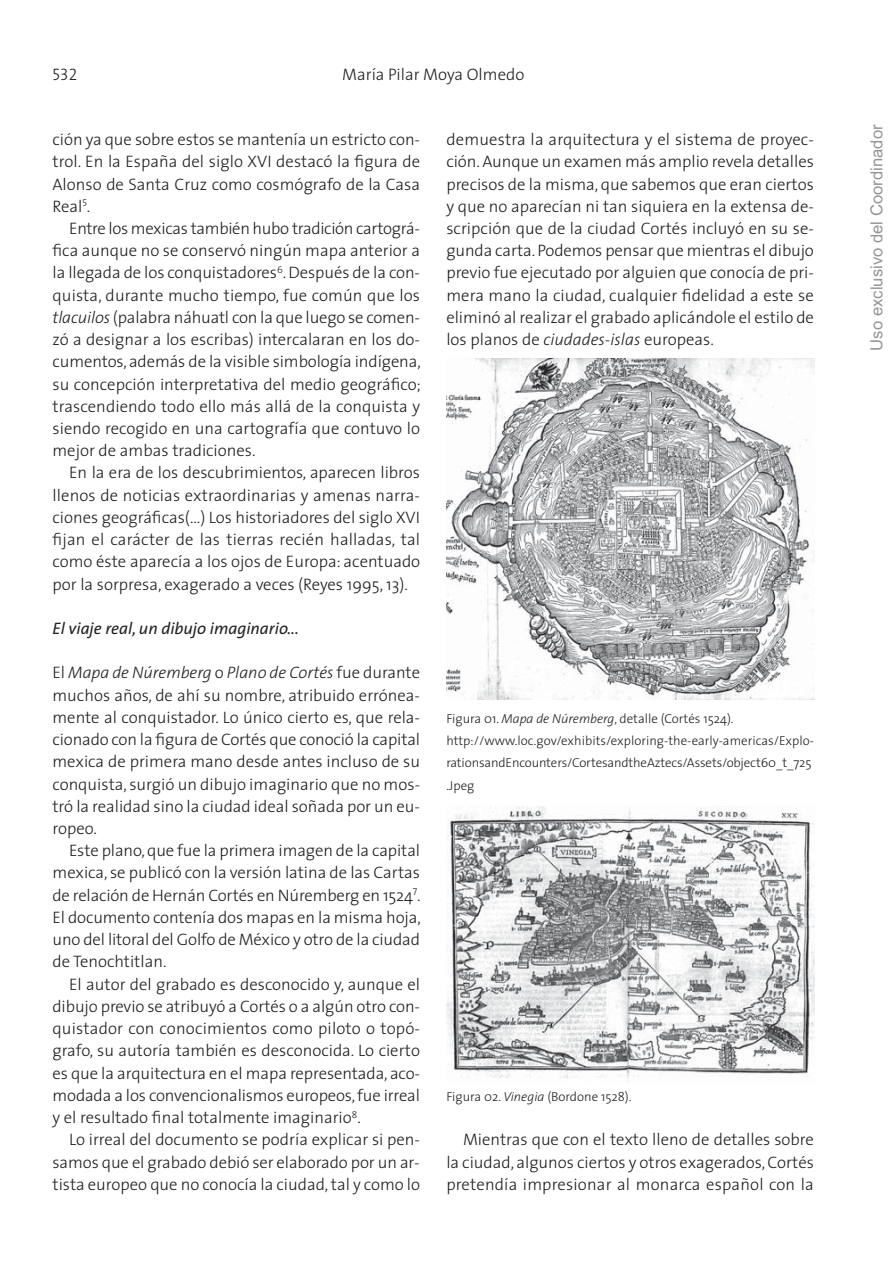
<style>
.page{position:relative;width:893px;height:1263px;background:#fff}
.page>*{position:absolute;margin:0;border:0;box-sizing:border-box;transform-origin:0 0}
.t1{font:300 16.65px/22.2px "The Sans";color:#231f20;text-align:justify}
.t2{font:italic 16.65px "The Sans";color:#231f20}
.t3{font:16.65px "Arial";color:#939598}
.t4{font:16.65px "The Sans Light Caps";color:#231f20}
.t5{font:300 12.9px/22.2px "The Sans";color:#231f20}
.s1{font-style:italic}
</style>
<div class="page">
<img style="left:446px;top:358px;width:368px;height:341px">
<img style="left:446px;top:807px;width:368px;height:271px">
<p class="t4" style="left:53px;top:61px;width:26px">532</p>
<p class="t1" style="left:342px;top:65px;width:184px">María Pilar Moya Olmedo</p>
<p class="t1" style="left:52px;top:130px;width:369px">ción ya que sobre estos se mantenía un estricto con&shy;trol. En la España del siglo XVI destacó la figura de Alonso de Santa Cruz como cosmógrafo de la Casa Real<sup>5</sup>.</p>
<p class="t1" style="left:53px;top:219px;width:370px;text-indent:17px">Entre los mexicas también hubo tradición cartográ - fica aunque no se conservó ningún mapa anterior a la llegada de los conquistadores<sup>6</sup>. Después de la con&shy;quista, durante mucho tiempo, fue común que los <span class="s1">tlacuilos</span> (palabra náhuatl con la que luego se comen - zó a designar a los escribas) intercalaran en los do&shy;cumentos, además de la visible simbología indígena, su concepción interpretativa del medio geográfico; trascendiendo todo ello más allá de la conquista y siendo recogido en una cartografía que contuvo lo mejor de ambas tradiciones.</p>
<p class="t1" style="left:53px;top:463px;width:369px;text-indent:17px">En la era de los descubrimientos, aparecen libros llenos de noticias extraordinarias y amenas narra&shy;ciones geográficas(…) Los historiadores del siglo XVI fijan el carácter de las tierras recién halladas, tal como éste aparecía a los ojos de Europa: acentuado por la sorpresa, exagerado a veces (Reyes 1995, 13).</p>
<p class="t2" style="left:53px;top:622px;width:248px">El viaje real, un dibujo imaginario...</p>
<p class="t1" style="left:52px;top:663px;width:369px">El <span class="s1">Mapa de Núremberg</span> o <span class="s1">Plano de Cortés</span> fue durante muchos años, de ahí su nombre, atribuido errónea&shy;mente al conquistador. Lo único cierto es, que rela&shy;cionado con la figura de Cortés que conoció la capital mexica de primera mano desde antes incluso de su conquista, surgió un dibujo imaginario que no mos - tró la realidad sino la ciudad ideal soñada por un eu&shy;ropeo.</p>
<p class="t1" style="left:52px;top:841px;width:370px;text-indent:17px">Este plano, que fue la primera imagen de la capital mexica, se publicó con la versión latina de las Cartas de relación de Hernán Cortés en Núremberg en 1524<sup>7</sup>.<br>El documento contenía dos mapas en la misma hoja, uno del litoral del Golfo de México y otro de la ciudad de Tenochtitlan.</p>
<p class="t1" style="left:52px;top:975px;width:369px;text-indent:17px">El autor del grabado es desconocido y, aunque el dibujo previo se atribuyó a Cortés o a algún otro con&shy;quistador con conocimientos como piloto o topó&shy;grafo, su autoría también es desconocida. Lo cierto es que la arquitectura en el mapa representada, aco&shy;modada a los convencionalismos europeos, fue irreal y el resultado final totalmente imaginario<sup>8</sup>.</p>
<p class="t1" style="left:53px;top:1130px;width:369px;text-indent:17px">Lo irreal del documento se podría explicar si pen&shy;samos que el grabado debió ser elaborado por un ar&shy;tista europeo que no conocía la ciudad, tal y como lo</p>
<p class="t1" style="left:446px;top:130px;width:369px">demuestra la arquitectura y el sistema de proyec&shy;ción. Aunque un examen más amplio revela detalles precisos de la misma, que sabemos que eran ciertos y que no aparecían ni tan siquiera en la extensa de&shy;scripción que de la ciudad Cortés incluyó en su se&shy;gunda carta. Podemos pensar que mientras el dibujo previo fue ejecutado por alguien que conocía de pri&shy;mera mano la ciudad, cualquier fidelidad a este se eliminó al realizar el grabado aplicándole el estilo de los planos de <span class="s1">ciudades-islas</span> europeas.</p>
<p class="t5" style="left:446px;top:709px;width:369px">Figura 01. <span class="s1">Mapa de Núremberg</span>, detalle (Cortés 1524). http://www.loc.gov/exhibits/exploring-the-early-americas/Explo&shy;rationsandEncounters/CortesandtheAztecs/Assets/object60_t_725 .Jpeg</p>
<p class="t5" style="left:446px;top:1087px;width:187px">Figura 02. <span class="s1">Vinegia</span> (Bordone 1528).</p>
<p class="t1" style="left:446px;top:1130px;width:369px;text-indent:17px">Mientras que con el texto lleno de detalles sobre la ciudad, algunos ciertos y otros exagerados, Cortés pretendía impresionar al monarca español con la</p>
<p class="t3" style="left:867px;top:351px;width:228px;rotate:-90deg">Uso exclusivo del Coordinador</p>
</div>
